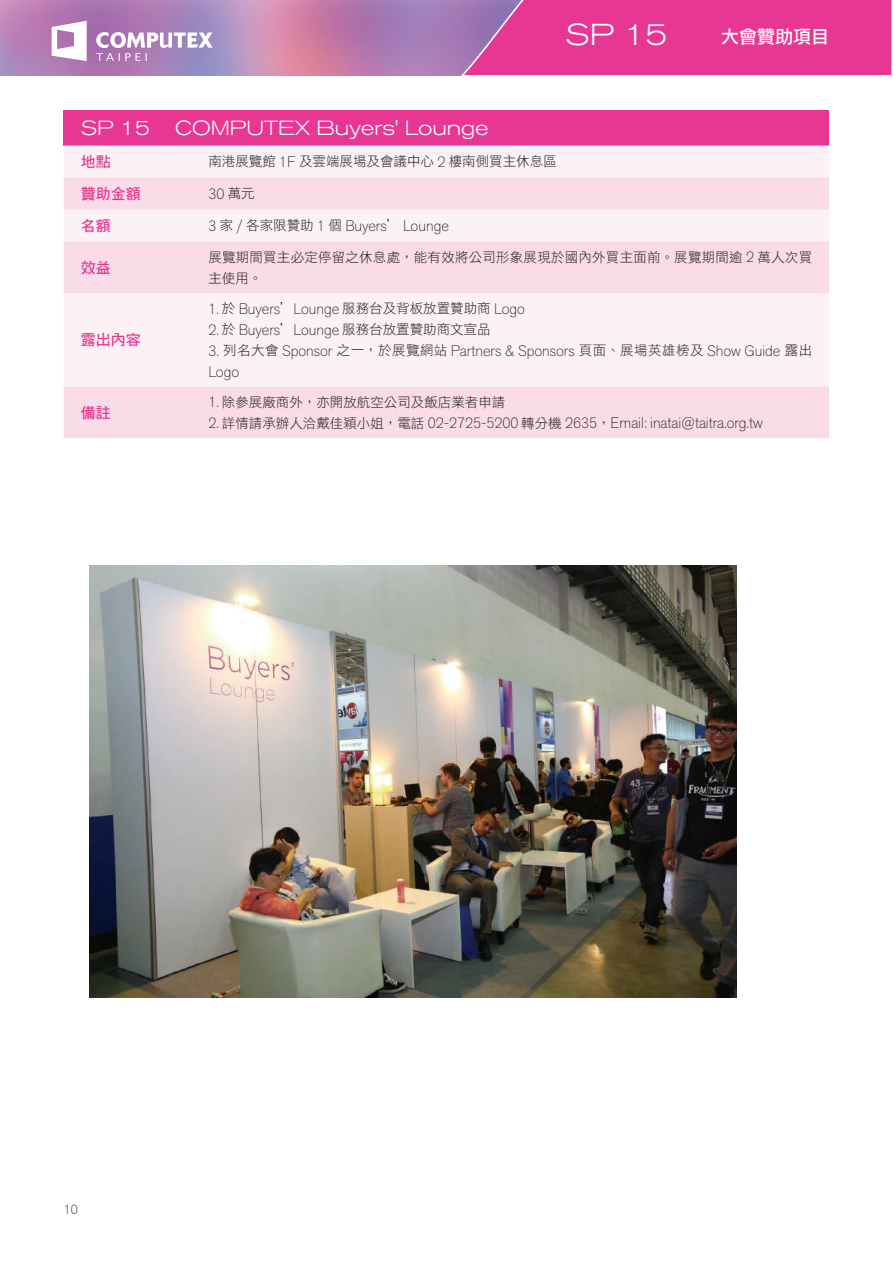
<style>
.page{position:relative;width:893px;height:1263px;background:#fff}
.page>*{position:absolute;margin:0;border:0;box-sizing:border-box;transform-origin:0 0}
.t1{font:300 expanded 30px "Akzidenz Grotesk BQ";color:#fff}
.t2{font:300 expanded 20.4px "Akzidenz Grotesk BQ";color:#fff}
.t3{font:18px "DF Li Hei Std W5";color:#fff}
.t4{font:200 15.15px/21px "Akzid Grtsk Next";color:#231f20}
.t5{font:15px "DF Hei Std W7";color:#e73792}
.t6{font:13.5px/21px "DF Hei Std W3";color:#231f20}
.t7{font:200 13.5px "Akzid Grtsk Next";color:#231f20}
.s1{font-family:"Akzid Grtsk Next";font-weight:200;font-size:15.15px}
.s2{font-family:"DF Hei Std W3";font-weight:400;font-size:13.5px}
</style>
<div class="page">
<svg style="left:460px;top:0;width:432px;height:76px"></svg>
<svg style="left:52px;top:21px;width:35px;height:40px"></svg>
<svg style="left:96px;top:32px;width:117px;height:29px"></svg>
<div style="left:64px;top:111px;width:765px;height:35px;background:#e73792"></div>
<div style="left:64px;top:146px;width:765px;height:32px;background:#fcf2f6"></div>
<svg style="left:64px;top:178px;width:765px;height:260px;fill:#fadce8"></svg>
<img style="left:89px;top:566px;width:648px;height:431px">
<h1 class="t1" style="left:566px;top:18px;width:103px">SP 15</h1>
<p class="t3" style="left:721px;top:27px;width:110px">大會贊助項目</p>
<h2 class="t2" style="left:81px;top:116px;width:71px">SP 15</h2>
<h2 class="t2" style="left:175px;top:116px;width:315px">COMPUTEX Buyers' Lounge</h2>
<p class="t5" style="left:81px;top:153px;width:31px">地點</p>
<p class="t6" style="left:208px;top:151px;width:350px">南港展覽館 <span class="s1">1F</span> 及雲端展場及會議中心 <span class="s1">2</span> 樓南側買主休息區</p>
<p class="t5" style="left:81px;top:185px;width:61px">贊助金額</p>
<p class="t4" style="left:208px;top:183px;width:48px">30 <span class="s2">萬元</span></p>
<p class="t5" style="left:81px;top:217px;width:31px">名額</p>
<p class="t4" style="left:208px;top:215px;width:242px">3 <span class="s2">家</span> / <span class="s2">各家限贊助</span> 1 <span class="s2">個</span> Buyers<span class="s2">’</span> Lounge</p>
<p class="t5" style="left:81px;top:259px;width:31px">效益</p>
<p class="t6" style="left:208px;top:246px;width:605px">展覽期間買主必定停留之休息處，能有效將公司形象展現於國內外買主面前。展覽期間逾 <span class="s1">2</span> 萬人次買主使用。</p>
<p class="t5" style="left:81px;top:332px;width:61px">露出內容</p>
<p class="t5" style="left:81px;top:404px;width:31px">備註</p>
<p class="t4" style="left:208px;top:298px;width:318px">1. <span class="s2">於</span> Buyers<span class="s2">’</span>Lounge <span class="s2">服務台及背板放置贊助商</span> Logo</p>
<p class="t4" style="left:208px;top:319px;width:284px">2. <span class="s2">於</span> Buyers<span class="s2">’</span>Lounge <span class="s2">服務台放置贊助商文宣品</span></p>
<p class="t4" style="left:208px;top:340px;width:605px">3. <span class="s2">列名大會</span> Sponsor <span class="s2">之一，於展覽網站</span> Partners &amp; Sponsors <span class="s2">頁面、展場英雄榜及</span> Show Guide <span class="s2">露出<br></span>Logo</p>
<p class="t6" style="left:208px;top:391px;width:298px"><span class="s1">1.</span> 除參展廠商外，亦開放航空公司及飯店業者申請</p>
<p class="t4" style="left:208px;top:412px;width:556px">2. <span class="s2">詳情請承辦人洽戴佳穎小姐，電話</span> 02-2725-5200 <span class="s2">轉分機</span> 2635<span class="s2">，</span>Email: inatai@taitra.org.tw</p>
<p class="t7" style="left:64px;top:1201px;width:16px">10</p>
</div>
